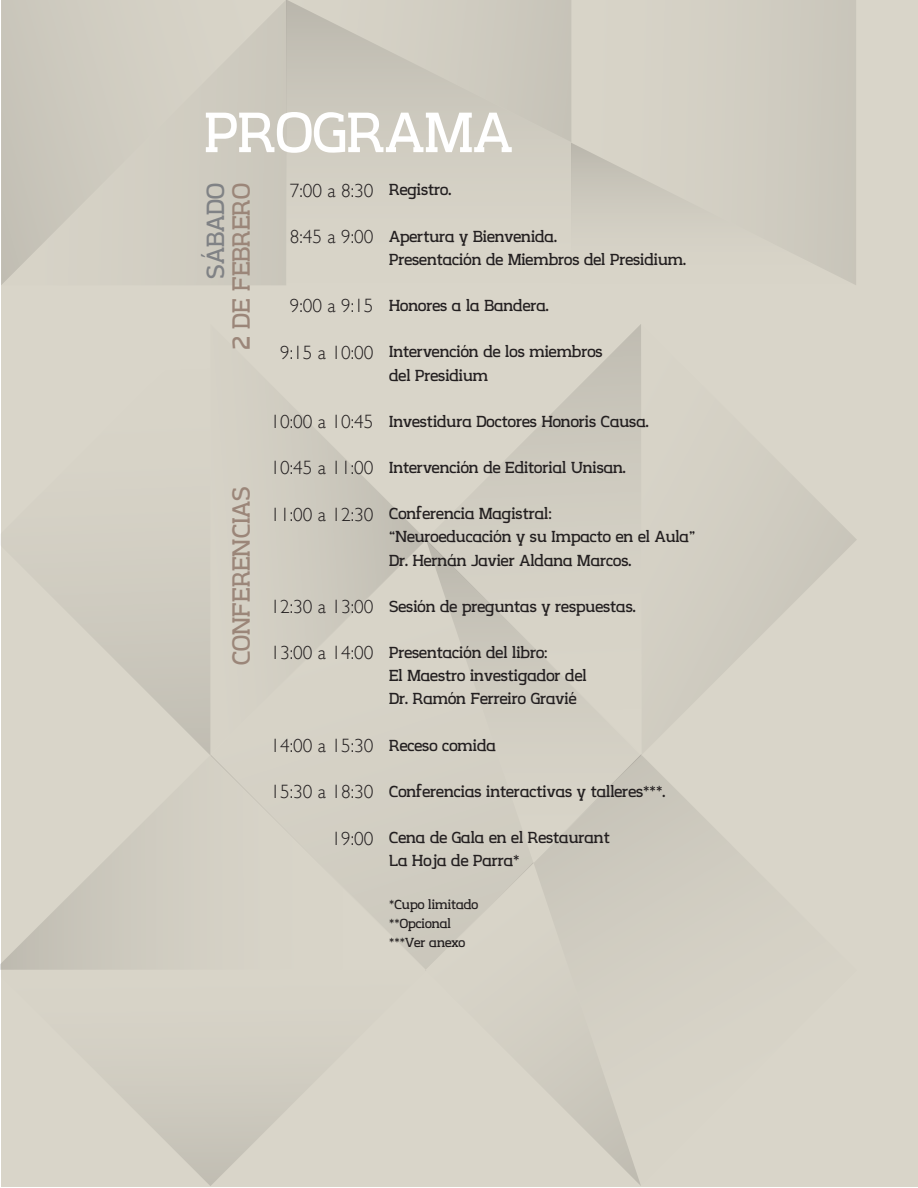
<style>
.page{position:relative;width:918px;height:1188px;background:#fff}
.page>*{position:absolute;margin:0;border:0;box-sizing:border-box;transform-origin:0 0}
.t1{font:69.9px "Creativ Zoo Serif";color:#fff}
.t2{font:30px "Creativ Zoo Serif";color:#9b8679}
.t3{font:30px "Creativ Zoo Serif";color:#808285}
.t4{font:19.35px/23.1px "Creativ Zoo Serif";color:#231f20}
.t5{font:300 19.35px "Gill Sans";color:#231f20}
.t6{font:15.9px/19px "Creativ Zoo Serif";color:#231f20}
</style>
<div class="page">
<div style="left:1px;top:0;width:917px;height:1187px;background:#d9d5c9"></div>
<svg style="left:286px;top:0;width:1px;height:177px"></svg>
<svg style="left:287px;top:0;width:284px;height:142px"></svg>
<svg style="left:571px;top:0;width:285px;height:285px"></svg>
<div style="left:1px;top:0;width:285px;height:285px;background:#cfcbc0"></div>
<svg style="left:120px;top:1092px;width:183px;height:94px"></svg>
<svg style="left:479px;top:324px;width:162px;height:163px"></svg>
<svg style="left:298px;top:413px;width:127px;height:126px"></svg>
<svg style="left:210px;top:539px;width:215px;height:215px"></svg>
<svg style="left:426px;top:540px;width:147px;height:149px"></svg>
<svg style="left:539px;top:756px;width:188px;height:430px"></svg>
<svg style="left:425px;top:755px;width:217px;height:216px"></svg>
<svg style="left:0;top:755px;width:212px;height:215px"></svg>
<svg style="left:210px;top:756px;width:215px;height:214px"></svg>
<svg style="left:63px;top:602px;width:147px;height:153px"></svg>
<svg style="left:641px;top:485px;width:216px;height:270px"></svg>
<h1 class="t1" style="left:204px;top:77px;width:310px">PROGRAMA</h1>
<h2 class="t3" style="left:192px;top:279px;width:97px;rotate:-90deg">SÁBADO</h2>
<h2 class="t2" style="left:218px;top:350px;width:168px;rotate:-90deg">2 DE FEBRERO</h2>
<h2 class="t2" style="left:218px;top:665px;width:180px;rotate:-90deg">CONFERENCIAS</h2>
<p class="t5" style="left:290px;top:175px;width:85px">7:00 a 8:30</p>
<p class="t5" style="left:290px;top:221px;width:85px">8:45 a 9:00</p>
<p class="t5" style="left:290px;top:291px;width:85px">9:00 a 9:15</p>
<p class="t5" style="left:280px;top:337px;width:95px">9:15 a 10:00</p>
<p class="t5" style="left:271px;top:406px;width:104px">10:00 a 10:45</p>
<p class="t5" style="left:271px;top:453px;width:104px">10:45 a 11:00</p>
<p class="t5" style="left:271px;top:499px;width:104px">11:00 a 12:30</p>
<p class="t5" style="left:271px;top:592px;width:104px">12:30 a 13:00</p>
<p class="t5" style="left:271px;top:638px;width:104px">13:00 a 14:00</p>
<p class="t5" style="left:271px;top:730px;width:104px">14:00 a 15:30</p>
<p class="t5" style="left:271px;top:777px;width:104px">15:30 a 18:30</p>
<p class="t5" style="left:331px;top:823px;width:43px">19:00</p>
<p class="t4" style="left:389px;top:177px;width:64px">Registro.</p>
<p class="t4" style="left:389px;top:224px;width:298px">Apertura y Bienvenida.<br>Presentación de Miembros del Presidium.</p>
<p class="t4" style="left:389px;top:293px;width:161px">Honores a la Bandera.</p>
<p class="t4" style="left:389px;top:339px;width:215px">Intervención de los miembros del Presidium</p>
<p class="t4" style="left:389px;top:409px;width:261px">Investidura Doctores Honoris Causa.</p>
<p class="t4" style="left:389px;top:455px;width:238px">Intervención de Editorial Unisan.</p>
<p class="t4" style="left:389px;top:501px;width:308px">Conferencia Magistral:<br>“Neuroeducación y su Impacto en el Aula”<br>Dr. Hernán Javier Aldana Marcos.</p>
<p class="t4" style="left:389px;top:594px;width:248px">Sesión de preguntas y respuestas.</p>
<p class="t4" style="left:389px;top:640px;width:199px">Presentación del libro:<br>El Maestro investigador del<br>Dr. Ramón Ferreiro Gravié</p>
<p class="t4" style="left:389px;top:733px;width:108px">Receso comida</p>
<p class="t4" style="left:389px;top:779px;width:278px">Conferencias interactivas y talleres***.</p>
<p class="t4" style="left:389px;top:825px;width:222px">Cena de Gala en el Restaurant<br>La Hoja de Parra*</p>
<p class="t6" style="left:389px;top:894px;width:91px">*Cupo limitado **Opcional ***Ver anexo</p>
</div>
